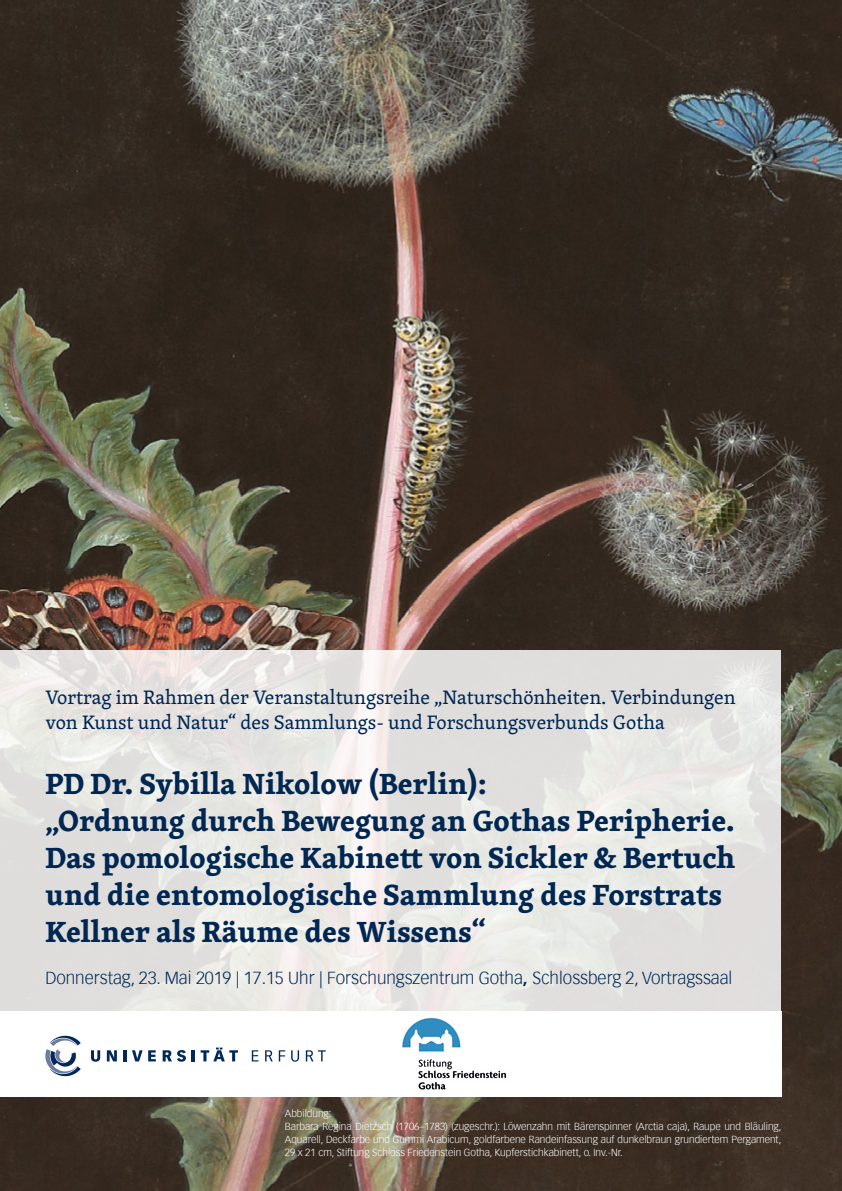
<style>
.page{position:relative;width:842px;height:1191px;background:#fff}
.page>*{position:absolute;margin:0;border:0;box-sizing:border-box;transform-origin:0 0}
.t1{font:700 30px/37px "Skolar";color:#002752}
.t2{font:20px/25px "Skolar";color:#002752}
.t3{font:300 17px "Vectora LH";color:#002752}
.t4{font:300 10px/13px "Vectora LH";color:#fff}
.s1{font-weight:700}
</style>
<div class="page">
<img style="left:0;top:0;width:842px;height:1191px">
<svg style="left:0;top:651px;width:781px;height:360px;background:#e6e5e2"></svg>
<div style="left:0;top:1011px;width:781px;height:85px;background:#fff"></div>
<svg style="left:91px;top:1050px;width:9px;height:11px"></svg>
<svg style="left:107px;top:1050px;width:10px;height:11px"></svg>
<hr style="left:123px;top:1050px;width:4px;height:11px;background:#002859">
<svg style="left:132px;top:1050px;width:24px;height:11px"></svg>
<svg style="left:163px;top:1050px;width:23px;height:11px"></svg>
<svg style="left:192px;top:1050px;width:3px;height:11px"></svg>
<svg style="left:201px;top:1047px;width:37px;height:14px"></svg>
<svg style="left:252px;top:1050px;width:6px;height:11px"></svg>
<svg style="left:265px;top:1050px;width:8px;height:11px"></svg>
<svg style="left:279px;top:1050px;width:6px;height:11px"></svg>
<svg style="left:291px;top:1050px;width:8px;height:11px"></svg>
<svg style="left:306px;top:1050px;width:20px;height:11px"></svg>
<svg style="left:45px;top:1035px;width:36px;height:41px"></svg>
<img style="left:401px;top:1017px;width:106px;height:73px">
<h2 class="t2" style="left:45px;top:684px;width:692px">Vortrag im Rahmen der Veranstaltungsreihe „Naturschönheiten. Verbindungen von Kunst und Natur“ des Sammlungs- und Forschungsverbunds Gotha</h2>
<h1 class="t1" style="left:45px;top:764px;width:691px">PD Dr. Sybilla Nikolow (Berlin):<br>„Ordnung durch Bewegung an Gothas Peripherie.<br>Das pomologische Kabinett von Sickler &amp; Bertuch und die entomologische Sammlung des Forstrats Kellner als Räume des Wissens“</h1>
<h3 class="t3" style="left:45px;top:968px;width:688px">Donnerstag, 23. Mai 2019 | 17.15 Uhr | Forschungszentrum Gotha<span class="s1">,</span> Schlossberg 2, Vortragssaal</h3>
<p class="t4" style="left:285px;top:1107px;width:498px">Abbildung:<br>Barbara Regina Dietzsch (1706–1783) (zugeschr.): Löwenzahn mit Bärenspinner (Arctia caja), Raupe und Bläuling, Aquarell, Deckfarbe und Gummi Arabicum, goldfarbene Randeinfassung auf dunkelbraun grundiertem Pergament, 29 x 21 cm, Stiftung Schloss Friedenstein Gotha, Kupferstichkabinett, o. Inv.-Nr.</p>
</div>
